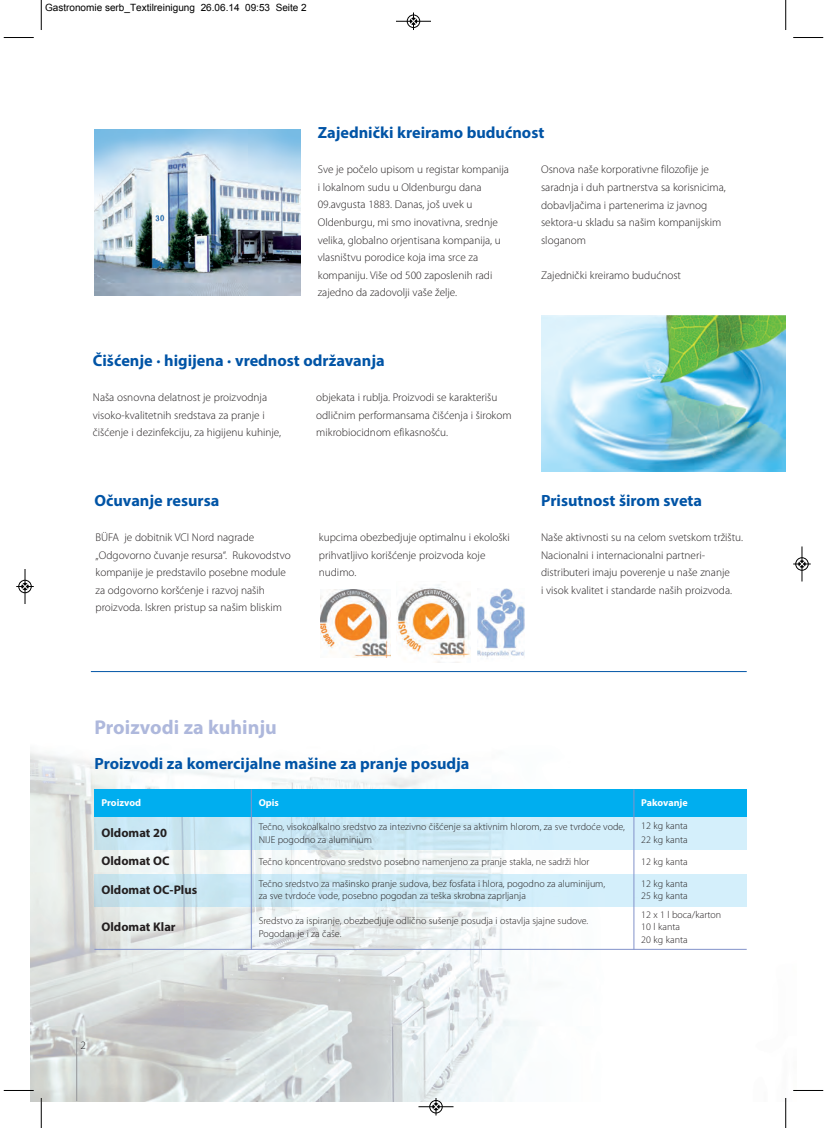
<style>
.page{position:relative;width:827px;height:1128px;background:#fff}
.page>*{position:absolute;margin:0;border:0;box-sizing:border-box;transform-origin:0 0}
.t1{font:700 20px "Myriad Pro";color:#aeb8dc}
.t2{font:700 16.25px "Myriad Pro";color:#0154a6}
.t3{font:700 12.5px "Myriad Pro";color:#231f20}
.t4{font:300 11.25px/17.5px "Myriad Pro";color:#231f20}
.t5{font:300 10px/12.5px "Myriad Pro";color:#231f20}
.t6{font:10px "Arial";color:#000}
.t7{font:700 10px "Myriad Pro";color:#fff}
</style>
<div class="page">
<img style="left:31px;top:257px;width:756px;height:843px">
<div style="left:94px;top:789px;width:157px;height:28px;background:#00aeef"></div>
<div style="left:251px;top:789px;width:383px;height:28px;background:#00aeef"></div>
<div style="left:634px;top:789px;width:112px;height:28px;background:#00aeef"></div>
<img style="left:94px;top:817px;width:652px;height:32px">
<img style="left:94px;top:874px;width:652px;height:32px">
<hr style="left:251px;top:789px;width:1px;height:160px;background:#8393ca">
<hr style="left:633px;top:789px;width:1px;height:160px;background:#8393ca">
<hr style="left:94px;top:949px;width:652px;height:1px;background:#8393ca">
<hr style="left:76px;top:1037px;width:1px;height:63px;background:#939598">
<img style="left:94px;top:130px;width:206px;height:166px">
<img style="left:320px;top:589px;width:70px;height:68px">
<img style="left:396px;top:581px;width:74px;height:81px">
<img style="left:478px;top:588px;width:46px;height:73px">
<img style="left:541px;top:315px;width:244px;height:156px">
<hr style="left:91px;top:671px;width:655px;height:1px;background:#0154a6">
<hr style="left:4px;top:1089px;width:30px;height:1px;background:#fff">
<hr style="left:41px;top:0;width:1px;height:30px;background:#000">
<hr style="left:4px;top:37px;width:30px;height:1px;background:#000">
<hr style="left:785px;top:0;width:1px;height:30px;background:#000">
<hr style="left:793px;top:37px;width:30px;height:1px;background:#000">
<hr style="left:41px;top:1097px;width:1px;height:30px;background:#000">
<hr style="left:4px;top:1090px;width:30px;height:1px;background:#000">
<hr style="left:785px;top:1097px;width:1px;height:30px;background:#000">
<hr style="left:793px;top:1090px;width:30px;height:1px;background:#000">
<hr style="left:396px;top:21px;width:35px;height:1px;background:#000">
<div style="left:407px;top:15px;width:13px;height:13px;border:1px solid #000;border-radius:50%"></div>
<div style="left:410px;top:18px;width:7px;height:7px;background:#000;border-radius:50%"></div>
<svg style="left:410px;top:12px;width:6px;height:18px"></svg>
<div style="left:429px;top:1099px;width:13px;height:14px;border:1px solid #fff;border-radius:50%"></div>
<hr style="left:418px;top:1106px;width:35px;height:1px;background:#000">
<div style="left:429px;top:1100px;width:13px;height:13px;border:1px solid #000;border-radius:50%"></div>
<svg style="left:433px;top:1097px;width:6px;height:18px"></svg>
<div style="left:18px;top:580px;width:14px;height:13px;border:1px solid #fff;border-radius:50%"></div>
<hr style="left:25px;top:569px;width:1px;height:35px;background:#000">
<div style="left:19px;top:580px;width:12px;height:13px;border:1px solid #000;border-radius:50%"></div>
<svg style="left:16px;top:583px;width:18px;height:6px"></svg>
<hr style="left:801px;top:546px;width:1px;height:35px;background:#000">
<div style="left:795px;top:557px;width:13px;height:13px;border:1px solid #000;border-radius:50%"></div>
<svg style="left:793px;top:560px;width:17px;height:7px"></svg>
<p class="t6" style="left:45px;top:1px;width:263px">Gastronomie serb_Textilreinigung 26.06.14 09:53 Seite 2</p>
<h2 class="t2" style="left:318px;top:122px;width:228px">Zajednički kreiramo budućnost</h2>
<p class="t4" style="left:318px;top:162px;width:193px">Sve je počelo upisom u registar kompanija i lokalnom sudu u Oldenburgu dana 09.avgusta 1883. Danas, još uvek u Oldenburgu, mi smo inovativna, srednje velika, globalno orjentisana kompanija, u vlasništvu porodice koja ima srce za kompaniju. Više od 500 zaposlenih radi zajedno da zadovolji vaše želje.</p>
<p class="t4" style="left:541px;top:162px;width:186px">Osnova naše korporativne filozofije je saradnja i duh partnerstva sa korisnicima, dobavljačima i partenerima iz javnog sektora-u skladu sa našim kompanijskim sloganom</p>
<p class="t4" style="left:541px;top:267px;width:141px">Zajednički kreiramo budućnost</p>
<h2 class="t2" style="left:93px;top:350px;width:293px">Čišćenje · higijena · vrednost održavanja</h2>
<p class="t4" style="left:93px;top:389px;width:190px">Naša osnovna delatnost je proizvodnja visoko-kvalitetnih sredstava za pranje i čišćenje i dezinfekciju, za higijenu kuhinje,</p>
<p class="t4" style="left:316px;top:389px;width:197px">objekata i rublja. Proizvodi se karakterišu odličnim performansama čišćenja i širokom mikrobiocidnom efikasnošću.</p>
<h2 class="t2" style="left:94px;top:490px;width:126px">Očuvanje resursa</h2>
<h2 class="t2" style="left:541px;top:490px;width:162px">Prisutnost širom sveta</h2>
<p class="t4" style="left:95px;top:529px;width:197px">BÜFA je dobitnik VCI Nord nagrade „Odgovorno čuvanje resursa“. Rukovodstvo kompanije je predstavilo posebne module za odgovorno koršćenje i razvoj naših proizvoda. Iskren pristup sa našim bliskim</p>
<p class="t4" style="left:319px;top:529px;width:193px">kupcima obezbedjuje optimalnu i ekološki prihvatljivo korišćenje proizvoda koje nudimo.</p>
<p class="t4" style="left:541px;top:529px;width:203px">Naše aktivnosti su na celom svetskom tržištu.<br>Nacionalni i internacionalni partneri&shy;distributeri imaju poverenje u naše znanje<br>i visok kvalitet i standarde naših proizvoda.</p>
<h1 class="t1" style="left:94px;top:714px;width:184px">Proizvodi za kuhinju</h1>
<h2 class="t2" style="left:94px;top:752px;width:376px">Proizvodi za komercijalne mašine za pranje posudja</h2>
<p class="t7" style="left:101px;top:796px;width:41px">Proizvod</p>
<p class="t7" style="left:259px;top:796px;width:22px">Opis</p>
<p class="t7" style="left:641px;top:796px;width:48px">Pakovanje</p>
<p class="t3" style="left:101px;top:824px;width:67px">Oldomat 20</p>
<p class="t5" style="left:259px;top:821px;width:368px">Tečno, visokoalkalno sredstvo za intezivno čišćenje sa aktivnim hlorom, za sve tvrdoće vode,<br>NIJE pogodno za aluminium</p>
<p class="t5" style="left:641px;top:820px;width:48px;line-height:13.8px">12 kg kanta<br>22 kg kanta</p>
<p class="t3" style="left:101px;top:852px;width:70px">Oldomat OC</p>
<p class="t5" style="left:259px;top:855px;width:332px">Tečno koncentrovano sredstvo posebno namenjeno za pranje stakla, ne sadrži hlor</p>
<p class="t5" style="left:641px;top:855px;width:48px">12 kg kanta</p>
<p class="t3" style="left:101px;top:881px;width:97px">Oldomat OC-Plus</p>
<p class="t5" style="left:259px;top:878px;width:348px">Tečno sredstvo za mašinsko pranje sudova, bez fosfata i hlora, pogodno za aluminijum, za sve tvrdoće vode, posebno pogodan za teška skrobna zaprljanja</p>
<p class="t5" style="left:641px;top:878px;width:48px">12 kg kanta<br>25 kg kanta</p>
<p class="t3" style="left:101px;top:918px;width:76px">Oldomat Klar</p>
<p class="t5" style="left:259px;top:915px;width:331px">Sredstvo za ispiranje, obezbedjuje odlično sušenje posudja i ostavlja sjajne sudove.<br>Pogodan je i za čaše.</p>
<p class="t5" style="left:641px;top:908px;width:81px">12 x 1 l boca/karton<br>10 l kanta<br>20 kg kanta</p>
<p class="t4" style="left:80px;top:1037px;width:7px">2</p>
</div>
